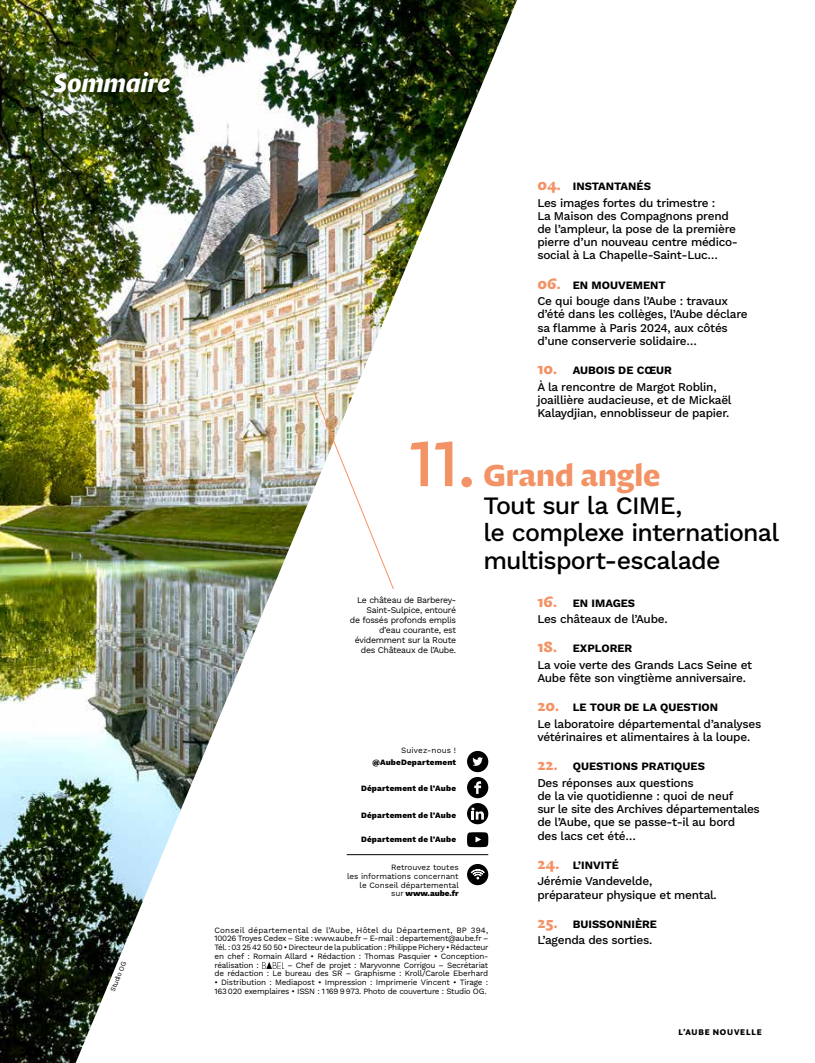
<style>
.page{position:relative;width:815px;height:1063px;background:#fff}
.page>*{position:absolute;margin:0;border:0;box-sizing:border-box;transform-origin:0 0}
.t1{font:300 83.75px "Diurnal Display Std";color:#f39365}
.t2{font:30px "Diurnal Display Std Bld";color:#f39365}
.t3{font:500 25px/27.5px "Work Sans";letter-spacing:-.03em;color:#000}
.t4{font:25px "Diurnal Display Std Bld Ita";color:#fff}
.t5{font:500 11.88px/13.1px "Work Sans";letter-spacing:-.025em;color:#000}
.t6{font:700 11.25px "Work Sans";color:#000}
.t7{font:8.75px/10px "Work Sans";letter-spacing:-.035em;color:#000;text-align:right}
.t8{font:8.12px/8.8px "Work Sans";letter-spacing:-.02em;color:#000;text-align:right}
.t9{font:800 8.12px "Work Sans";letter-spacing:.02em;color:#000}
.t10{font:8.12px "Diurnal Display Std Bld";letter-spacing:.095em;color:#000}
.t11{font:8.12px "Work Sans";letter-spacing:.015em;color:#000}
.t12{font:6.88px "Work Sans";color:#000}
.s1{font-family:"Diurnal Display Std Bld";font-weight:400;font-size:15px;color:#f39365}
.s2{font-weight:800}
</style>
<div class="page">
<img style="left:0;top:0;width:517px;height:1063px">
<svg style="left:313px;top:391px;width:81px;height:199px"></svg>
<h3 class="t4" style="left:53px;top:66px;width:119px">Sommaire</h3>
<p class="t12" style="left:108px;top:989px;width:33px;rotate:-68deg">Studio OG</p>
<h1 class="t1" style="left:409px;top:402px;width:70px">11.</h1>
<p class="t6" style="left:537px;top:178px;width:115px"><span class="s1">04.</span> INSTANTANÉS</p>
<p class="t5" style="left:537px;top:196px;width:202px">Les images fortes du trimestre :<br>La Maison des Compagnons prend de l’ampleur, la pose de la première pierre d’un nouveau centre médico&shy;social à La Chapelle-Saint-Luc…</p>
<p class="t6" style="left:537px;top:276px;width:130px"><span class="s1">06.</span> EN MOUVEMENT</p>
<p class="t5" style="left:537px;top:294px;width:212px">Ce qui bouge dans l’Aube : travaux d’été dans les collèges, l’Aube déclare sa flamme à Paris 2024, aux côtés d’une conserverie solidaire…</p>
<p class="t6" style="left:537px;top:362px;width:136px"><span class="s1">10.</span> AUBOIS DE CŒUR</p>
<p class="t5" style="left:537px;top:379px;width:196px">À la rencontre de Margot Roblin, joaillière audacieuse, et de Mickaël<br>Kalaydjian, ennoblisseur de papier.</p>
<h2 class="t2" style="left:483px;top:455px;width:179px">Grand angle</h2>
<h3 class="t3" style="left:483px;top:490px;width:297px">Tout sur la CIME,<br>le complexe international multisport-escalade</h3>
<p class="t7" style="left:350px;top:595px;width:108px">Le château de Barberey-<br>Saint-Sulpice, entouré<br>de fossés profonds emplis d’eau courante, est évidemment sur la Route des Châteaux de l’Aube.</p>
<p class="t11" style="left:401px;top:744px;width:56px">Suivez-nous !</p>
<p class="t9" style="left:372px;top:756px;width:85px">@AubeDepartement</p>
<p class="t9" style="left:361px;top:782px;width:97px">Département de l’Aube</p>
<p class="t9" style="left:361px;top:809px;width:97px">Département de l’Aube</p>
<p class="t9" style="left:361px;top:833px;width:97px">Département de l’Aube</p>
<p class="t8" style="left:347px;top:863px;width:113px">Retrouvez toutes<br>les informations concernant le Conseil départemental sur <span class="s2">www.aube.fr</span></p>
<p class="t8" style="left:215px;top:925px;width:275px;text-align:justify">Conseil départemental de l’Aube, Hôtel du Département, BP 394, 10026 Troyes Cedex – Site : www.aube.fr – E-mail : departement@aube.fr – Tél. : 03 25 42 50 50 • Directeur de la publication : Philippe Pichery • Rédacteur en chef : Romain Allard • Rédaction : Thomas Pasquier • Conception&shy;réalisation :</p>
<p class="t8" style="left:215px;top:960px;width:275px">– Chef de projet : Maryvonne Corrigou – Secrétariat<br>de rédaction : Le bureau des SR – Graphisme : Kroll/Carole Eberhard</p>
<p class="t8" style="left:215px;top:978px;width:275px;text-align:left">• Distribution : Mediapost • Impression : Imprimerie Vincent • Tirage :<br>163 020 exemplaires • ISSN : 1 169 9 973. Photo de couverture : Studio OG.</p>
<p class="t6" style="left:537px;top:594px;width:99px"><span class="s1">16.</span> EN IMAGES</p>
<p class="t5" style="left:537px;top:612px;width:132px">Les châteaux de l’Aube.</p>
<p class="t6" style="left:537px;top:640px;width:96px"><span class="s1">18.</span> EXPLORER</p>
<p class="t5" style="left:537px;top:658px;width:216px">La voie verte des Grands Lacs Seine et<br>Aube fête son vingtième anniversaire.</p>
<p class="t6" style="left:537px;top:699px;width:182px"><span class="s1">20.</span> LE TOUR DE LA QUESTION</p>
<p class="t5" style="left:537px;top:717px;width:225px">Le laboratoire départemental d’analyses vétérinaires et alimentaires à la loupe.</p>
<p class="t6" style="left:537px;top:758px;width:169px"><span class="s1">22.</span> QUESTIONS PRATIQUES</p>
<p class="t5" style="left:537px;top:776px;width:224px">Des réponses aux questions<br>de la vie quotidienne : quoi de neuf<br>sur le site des Archives départementales de l’Aube, que se passe-t-il au bord<br>des lacs cet été…</p>
<p class="t6" style="left:537px;top:856px;width:83px"><span class="s1">24.</span> L’INVITÉ</p>
<p class="t5" style="left:537px;top:874px;width:181px">Jérémie Vandevelde, préparateur physique et mental.</p>
<p class="t6" style="left:537px;top:915px;width:121px"><span class="s1">25.</span> BUISSONNIÈRE</p>
<p class="t5" style="left:537px;top:933px;width:117px">L’agenda des sorties.</p>
<p class="t10" style="left:679px;top:1026px;width:85px">L’AUBE NOUVELLE</p>
</div>
